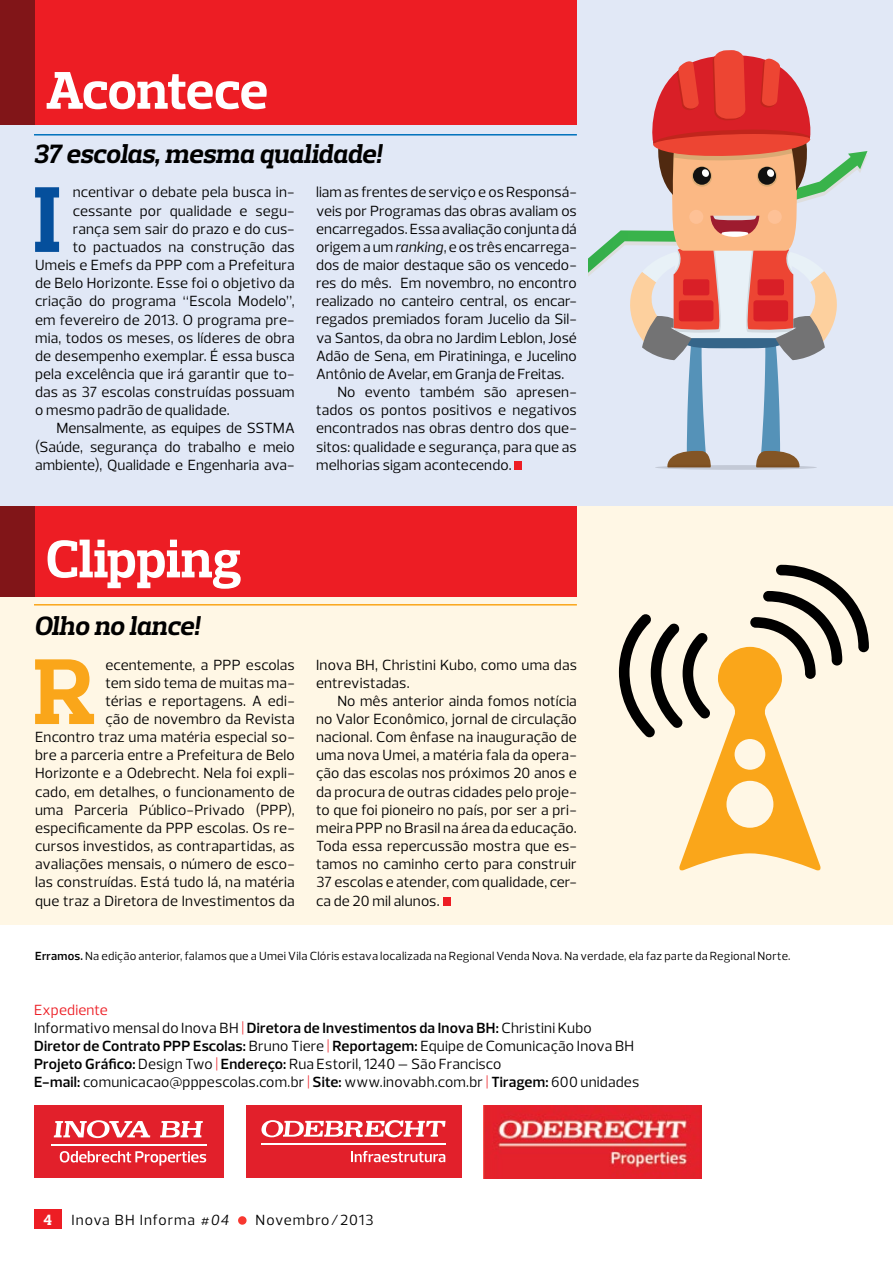
<style>
.page{position:relative;width:893px;height:1263px;background:#fff}
.page>*{position:absolute;margin:0;border:0;box-sizing:border-box;transform-origin:0 0}
.t1{font:95.1px "Odebrecht Slab";color:#054f9c}
.t2{font:95.1px "Odebrecht Slab";color:#faa61a}
.t3{font:54px "Odebrecht Slab";letter-spacing:-.01em;color:#fff}
.t4{font:italic 27px "Odebrecht Slab";letter-spacing:-.015em;color:#000}
.t5{font:15px/18.1px "Odebrecht Sans";letter-spacing:.005em;color:#000}
.t6{font:15px "Odebrecht Sans";letter-spacing:.065em;color:#000}
.t7{font:15px "Odebrecht Slab";color:#fff}
.t8{font:12px "Odebrecht Sans";letter-spacing:.02em;color:#000}
.s1{font-style:italic}
.s2{font-weight:700}
.s3{color:#ed1d24}
</style>
<div class="page">
<div style="left:34px;top:1209px;width:28px;height:20px;background:#ed1d24"></div>
<div style="left:238px;top:1216px;width:9px;height:9px;background:#f83830;border-radius:50%"></div>
<div style="left:0;top:0;width:893px;height:506px;background:#e1e8f6"></div>
<svg style="left:588px;top:151px;width:279px;height:125px"></svg>
<div style="left:0;top:506px;width:893px;height:419px;background:#fff7e5"></div>
<div style="left:34px;top:506px;width:543px;height:91px;background:#ed1d24"></div>
<div style="left:0;top:506px;width:34px;height:91px;background:#811518"></div>
<div style="left:26px;top:0;width:551px;height:125px;background:#ed1d24"></div>
<div style="left:0;top:0;width:34px;height:125px;background:#811518"></div>
<hr style="left:34px;top:134px;width:543px;height:2px;background:#0072bc">
<hr style="left:34px;top:604px;width:543px;height:1px;background:#faa61a">
<div style="left:34px;top:1105px;width:189px;height:73px;background:#e2202b"></div>
<svg style="left:60px;top:1151px;width:146px;height:14px"></svg>
<hr style="left:51px;top:1144px;width:156px;height:2px;background:#fff">
<svg style="left:54px;top:1120px;width:96px;height:18px"></svg>
<svg style="left:160px;top:1121px;width:43px;height:16px"></svg>
<div style="left:246px;top:1105px;width:215px;height:73px;background:#e2202b"></div>
<svg style="left:261px;top:1120px;width:185px;height:17px"></svg>
<hr style="left:261px;top:1143px;width:185px;height:2px;background:#fff">
<svg style="left:351px;top:1151px;width:94px;height:11px"></svg>
<img style="left:484px;top:1105px;width:217px;height:74px">
<div style="left:514px;top:461px;width:8px;height:9px;background:#ed1d24"></div>
<div style="left:443px;top:897px;width:7px;height:8px;background:#ed1d24"></div>
<svg style="left:655px;top:465px;width:162px;height:5px"></svg>
<svg style="left:630px;top:50px;width:207px;height:417px"></svg>
<svg style="left:619px;top:565px;width:250px;height:306px"></svg>
<h2 class="t3" style="left:46px;top:57px;width:224px">Acontece</h2>
<h3 class="t4" style="left:34px;top:138px;width:349px">37 escolas, mesma qualidade!</h3>
<h1 class="t1" style="left:34px;top:162px;width:28px">I</h1>
<p class="t5" style="left:73px;top:183px;width:223px">ncentivar o debate pela busca in-</p>
<p class="t5" style="left:73px;top:202px;width:223px">cessante por qualidade e segu-</p>
<p class="t5" style="left:73px;top:220px;width:223px">rança sem sair do prazo e do cus-</p>
<p class="t5" style="left:73px;top:238px;width:223px">to pactuados na construção das</p>
<p class="t5" style="left:35px;top:256px;width:261px">Umeis e Emefs da PPP com a Prefeitura</p>
<p class="t5" style="left:35px;top:274px;width:261px">de Belo Horizonte. Esse foi o objetivo da</p>
<p class="t5" style="left:35px;top:292px;width:261px">criação do programa “Escola Modelo”,</p>
<p class="t5" style="left:35px;top:310px;width:261px">em fevereiro de 2013. O programa pre-</p>
<p class="t5" style="left:35px;top:329px;width:261px">mia, todos os meses, os líderes de obra</p>
<p class="t5" style="left:35px;top:347px;width:261px">de desempenho exemplar. É essa busca</p>
<p class="t5" style="left:35px;top:365px;width:261px">pela excelência que irá garantir que to-</p>
<p class="t5" style="left:35px;top:383px;width:261px">das as 37 escolas construídas possuam</p>
<p class="t5" style="left:35px;top:401px;width:196px">o mesmo padrão de qualidade.</p>
<p class="t5" style="left:56px;top:419px;width:240px">Mensalmente, as equipes de SSTMA</p>
<p class="t5" style="left:35px;top:437px;width:261px">(Saúde, segurança do trabalho e meio</p>
<p class="t5" style="left:35px;top:456px;width:261px">ambiente), Qualidade e Engenharia ava-</p>
<p class="t5" style="left:316px;top:183px;width:262px">liam as frentes de serviço e os Responsá-</p>
<p class="t5" style="left:316px;top:201px;width:262px">veis por Programas das obras avaliam os</p>
<p class="t5" style="left:316px;top:220px;width:262px">encarregados. Essa avaliação conjunta dá</p>
<p class="t5" style="left:316px;top:238px;width:262px">origem a um <span class="s1">ranking</span>, e os três encarrega-</p>
<p class="t5" style="left:316px;top:256px;width:262px">dos de maior destaque são os vencedo-</p>
<p class="t5" style="left:316px;top:274px;width:262px">res do mês. Em novembro, no encontro</p>
<p class="t5" style="left:316px;top:292px;width:262px">realizado no canteiro central, os encar-</p>
<p class="t5" style="left:316px;top:310px;width:262px">regados premiados foram Jucelio da Sil-</p>
<p class="t5" style="left:316px;top:329px;width:262px">va Santos, da obra no Jardim Leblon, José</p>
<p class="t5" style="left:316px;top:347px;width:262px">Adão de Sena, em Piratininga, e Jucelino</p>
<p class="t5" style="left:316px;top:365px;width:250px">Antônio de Avelar, em Granja de Freitas.</p>
<p class="t5" style="left:337px;top:383px;width:241px">No evento também são apresen-</p>
<p class="t5" style="left:316px;top:401px;width:262px">tados os pontos positivos e negativos</p>
<p class="t5" style="left:316px;top:419px;width:262px">encontrados nas obras dentro dos que-</p>
<p class="t5" style="left:316px;top:437px;width:262px">sitos: qualidade e segurança, para que as</p>
<p class="t5" style="left:316px;top:456px;width:197px">melhorias sigam acontecendo.</p>
<h2 class="t3" style="left:46px;top:526px;width:197px">Clipping</h2>
<h3 class="t4" style="left:34px;top:610px;width:167px">Olho no lance!</h3>
<p class="t5" style="left:35px;top:655px;width:261px;text-align:right">ecentemente, a PPP escolas<br>tem sido tema de muitas ma-<br>térias e reportagens. A edi-<br>ção de novembro da Revista<br>Encontro traz uma matéria especial so&shy;bre a parceria entre a Prefeitura de Belo Horizonte e a Odebrecht. Nela foi expli&shy;cado, em detalhes, o funcionamento de uma Parceria Público-Privado (PPP), especificamente da PPP escolas. Os re&shy;cursos investidos, as contrapartidas, as avaliações mensais, o número de esco&shy;las construídas. Está tudo lá, na matéria que traz a Diretora de Investimentos da</p>
<h1 class="t2" style="left:34px;top:634px;width:63px">R</h1>
<p class="t5" style="left:316px;top:655px;width:262px">Inova BH, Christini Kubo, como uma das entrevistadas.</p>
<p class="t5" style="left:316px;top:692px;width:262px;text-align:justify;text-indent:21px">No mês anterior ainda fomos notícia no Valor Econômico, jornal de circulação nacional. Com ênfase na inauguração de uma nova Umei, a matéria fala da opera&shy;ção das escolas nos próximos 20 anos e da procura de outras cidades pelo proje&shy;to que foi pioneiro no país, por ser a pri&shy;meira PPP no Brasil na área da educação.<br>Toda essa repercussão mostra que es&shy;tamos no caminho certo para construir 37 escolas e atender, com qualidade, cer&shy;ca de 20 mil alunos.</p>
<p class="t8" style="left:35px;top:949px;width:757px"><span class="s2">Erramos.</span> Na edição anterior, falamos que a Umei Vila Clóris estava localizada na Regional Venda Nova. Na verdade, ela faz parte da Regional Norte.</p>
<p class="t5" style="left:34px;top:1001px;width:607px"><span class="s3">Expediente<br></span>Informativo mensal do Inova BH <span class="s3">|</span> <span class="s2">Diretora de Investimentos da Inova BH:</span> Christini Kubo <span class="s2">Diretor de Contrato PPP Escolas:</span> Bruno Tiere <span class="s3">|</span> <span class="s2">Reportagem:</span> Equipe de Comunicação Inova BH <span class="s2">Projeto Gráfico:</span> Design Two <span class="s3">|</span> <span class="s2">Endereço:</span> Rua Estoril, 1240 – São Francisco<br><span class="s2">E-mail:</span> comunicacao@pppescolas.com.br <span class="s3">|</span> <span class="s2">Site:</span> www.inovabh.com.br <span class="s3">|</span> <span class="s2">Tiragem:</span> 600 unidades</p>
<p class="t7" style="left:44px;top:1210px;width:10px">4</p>
<p class="t6" style="left:71px;top:1210px;width:159px">Inova BH Informa <span class="s1">#04</span></p>
<p class="t6" style="left:256px;top:1210px;width:120px">Novembro/2013</p>
</div>
